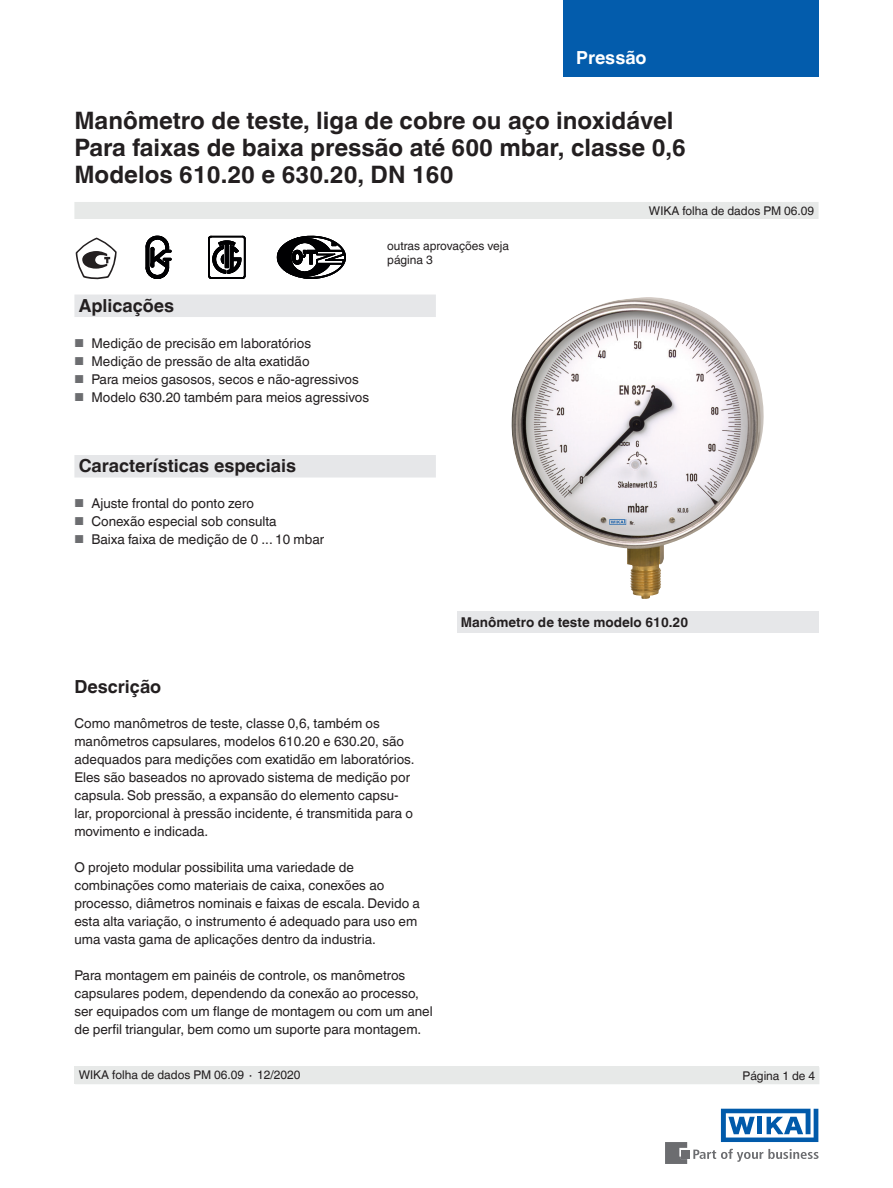
<style>
.page{position:relative;width:893px;height:1188px;background:#fff}
.page>*{position:absolute;margin:0;border:0;box-sizing:border-box;transform-origin:0 0}
.t1{font:700 24px/27px "Helvetica World";color:#231f20}
.t2{font:700 18px "Helvetica World";color:#231f20}
.t3{font:700 18px "Helvetica World";color:#fff}
.t4{font:13.5px/18px "Helvetica World";color:#231f20}
.t5{font:700 13.5px "Helvetica World";color:#231f20}
.t6{font:12px/13.5px "Helvetica World";color:#231f20}
.s1{font-size:11.55px;color:#6c6d70}
</style>
<div class="page">
<svg style="left:693px;top:1149px;width:126px;height:13px"></svg>
<div style="left:682px;top:1150px;width:8px;height:8px;background:#6c6d70"></div>
<svg style="left:665px;top:1142px;width:22px;height:22px"></svg>
<svg style="left:721px;top:1109px;width:97px;height:33px"></svg>
<div style="left:563px;top:0;width:256px;height:77px;background:#035cac"></div>
<div style="left:74px;top:202px;width:745px;height:17px;background:#e7e9e8"></div>
<div style="left:74px;top:1066px;width:745px;height:18px;background:#e7e9e8"></div>
<img style="left:511px;top:297px;width:253px;height:302px">
<div style="left:457px;top:611px;width:362px;height:21px;background:#e6e7e9"></div>
<div style="left:74px;top:295px;width:362px;height:22px;background:#e6e7e9"></div>
<div style="left:74px;top:455px;width:362px;height:23px;background:#e6e7e9"></div>
<svg style="left:76px;top:238px;width:41px;height:42px"></svg>
<svg style="left:146px;top:236px;width:25px;height:43px"></svg>
<svg style="left:208px;top:236px;width:37px;height:43px"></svg>
<svg style="left:277px;top:236px;width:69px;height:43px"></svg>
<h2 class="t3" style="left:576px;top:47px;width:72px">Pressão</h2>
<h1 class="t1" style="left:74px;top:107px;width:613px">Manômetro de teste, liga de cobre ou aço inoxidável<br>Para faixas de baixa pressão até 600 mbar, classe 0,6<br>Modelos 610.20 e 630.20, DN 160</h1>
<h2 class="t2" style="left:79px;top:295px;width:97px">Aplicações</h2>
<p class="t4" style="left:74px;top:334px;width:238px"><span class="s1">■</span> Medição de precisão em laboratórios</p>
<p class="t4" style="left:74px;top:352px;width:237px"><span class="s1">■</span> Medição de pressão de alta exatidão</p>
<p class="t4" style="left:74px;top:370px;width:286px"><span class="s1">■</span> Para meios gasosos, secos e não-agressivos</p>
<p class="t4" style="left:74px;top:388px;width:296px"><span class="s1">■</span> Modelo 630.20 também para meios agressivos</p>
<p class="t6" style="left:387px;top:239px;width:123px">outras aprovações veja página 3</p>
<h2 class="t2" style="left:79px;top:455px;width:219px">Características especiais</h2>
<p class="t4" style="left:74px;top:495px;width:181px"><span class="s1">■</span> Ajuste frontal do ponto zero</p>
<p class="t4" style="left:74px;top:513px;width:204px"><span class="s1">■</span> Conexão especial sob consulta</p>
<p class="t4" style="left:74px;top:531px;width:251px"><span class="s1">■</span> Baixa faixa de medição de 0 ... 10 mbar</p>
<p class="t6" style="left:649px;top:204px;width:167px">WIKA folha de dados PM 06.09</p>
<p class="t5" style="left:461px;top:614px;width:229px">Manômetro de teste modelo 610.20</p>
<h2 class="t2" style="left:74px;top:676px;width:88px">Descrição</h2>
<p class="t4" style="left:74px;top:714px;width:342px">Como manômetros de teste, classe 0,6, também os manômetros capsulares, modelos 610.20 e 630.20, são adequados para medições com exatidão em laboratórios.<br>Eles são baseados no aprovado sistema de medição por capsula. Sob pressão, a expansão do elemento capsu&shy;lar, proporcional à pressão incidente, é transmitida para o movimento e indicada.</p>
<p class="t4" style="left:74px;top:858px;width:347px">O projeto modular possibilita uma variedade de combinações como materiais de caixa, conexões ao processo, diâmetros nominais e faixas de escala. Devido a esta alta variação, o instrumento é adequado para uso em uma vasta gama de aplicações dentro da industria.</p>
<p class="t4" style="left:74px;top:966px;width:360px">Para montagem em painéis de controle, os manômetros capsulares podem, dependendo da conexão ao processo, ser equipados com um flange de montagem ou com um anel de perfil triangular, bem como um suporte para montagem.</p>
<p class="t6" style="left:79px;top:1068px;width:223px">WIKA folha de dados PM 06.09 ∙ 12/2020</p>
<p class="t6" style="left:743px;top:1069px;width:74px">Página 1 de 4</p>
</div>
